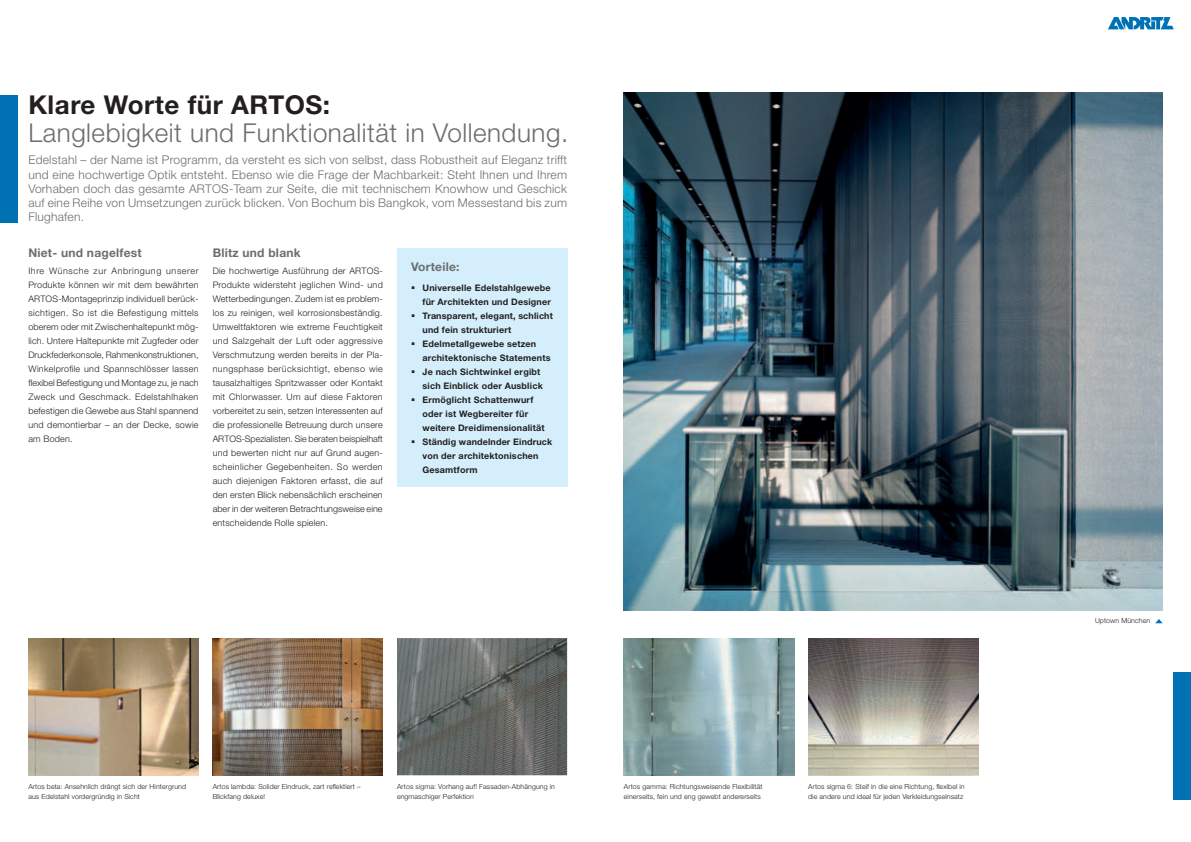
<style>
.page{position:relative;width:1191px;height:842px;background:#fff}
.page>*{position:absolute;margin:0;border:0;box-sizing:border-box;transform-origin:0 0}
.t1{font:300 26px "Helvetica Neue LT Std";letter-spacing:.02em;color:#6c6d70}
.t2{font:700 26px "Helvetica Neue LT Std";letter-spacing:.02em;color:#231f20}
.t3{font:300 12px/14px "Helvetica Neue LT Std";letter-spacing:.02em;color:#6c6d70;text-align:justify}
.t4{font:700 12px "Helvetica Neue LT Std";letter-spacing:.02em;color:#6c6d70}
.t5{font:300 9px/14px "Helvetica Neue LT Std";letter-spacing:.02em;color:#231f20;text-align:justify}
.t6{font:700 9px/14px "Helvetica Neue LT Std";letter-spacing:.02em;color:#231f20}
.t7{font:300 7px/10px "Helvetica Neue LT Std";letter-spacing:.015em;color:#231f20}
</style>
<div class="page">
<div style="left:0;top:95px;width:17px;height:128px;background:#0072b4"></div>
<div style="left:1174px;top:672px;width:17px;height:127px;background:#0072b4"></div>
<img style="left:213px;top:638px;width:170px;height:137px">
<img style="left:624px;top:92px;width:538px;height:518px">
<img style="left:28px;top:638px;width:170px;height:137px">
<img style="left:624px;top:638px;width:170px;height:137px">
<img style="left:808px;top:638px;width:170px;height:137px">
<img style="left:397px;top:638px;width:170px;height:137px">
<svg style="left:1108px;top:17px;width:65px;height:12px"></svg>
<div style="left:397px;top:248px;width:170px;height:239px;background:#d4effb"></div>
<svg style="left:1155px;top:619px;width:7px;height:4px"></svg>
<h1 class="t2" style="left:28px;top:88px;width:303px">Klare Worte für ARTOS:</h1>
<h1 class="t1" style="left:28px;top:117px;width:541px">Langlebigkeit und Funktionalität in Vollendung.</h1>
<p class="t3" style="left:28px;top:153px;width:540px">Edelstahl – der Name ist Programm, da versteht es sich von selbst, dass Robustheit auf Eleganz trifft und eine hochwertige Optik entsteht. Ebenso wie die Frage der Machbarkeit: Steht Ihnen und Ihrem Vorhaben doch das gesamte ARTOS-Team zur Seite, die mit technischem Knowhow und Geschick auf eine Reihe von Umsetzungen zurück blicken. Von Bochum bis Bangkok, vom Messestand bis zum Flughafen.</p>
<h2 class="t4" style="left:213px;top:245px;width:90px">Blitz und blank</h2>
<p class="t5" style="left:213px;top:264px;width:172px">Die hochwertige Ausführung der ARTOS-Produkte widersteht jeglichen Wind- und Wetterbedingungen. Zudem ist es problem&shy;los zu reinigen, weil korrosionsbeständig.<br>Umweltfaktoren wie extreme Feuchtigkeit und Salzgehalt der Luft oder aggressive Verschmutzung werden bereits in der Pla&shy;nungsphase berücksichtigt, ebenso wie tausalzhaltiges Spritzwasser oder Kontakt mit Chlorwasser. Um auf diese Faktoren vorbereitet zu sein, setzen Interessenten auf die professionelle Betreuung durch unsere ARTOS-Spezialisten. Sie beraten beispielhaft und bewerten nicht nur auf Grund augen&shy;scheinlicher Gegebenheiten. So werden auch diejenigen Faktoren erfasst, die auf den ersten Blick nebensächlich erscheinen aber in der weiteren Betrachtungsweise eine entscheidende Rolle spielen.</p>
<h2 class="t4" style="left:28px;top:245px;width:115px">Niet- und nagelfest</h2>
<p class="t5" style="left:28px;top:264px;width:172px">Ihre Wünsche zur Anbringung unserer Produkte können wir mit dem bewährten ARTOS-Montageprinzip individuell berück&shy;sichtigen. So ist die Befestigung mittels oberem oder mit Zwischenhaltepunkt mög&shy;lich. Untere Haltepunkte mit Zugfeder oder Druckfederkonsole, Rahmenkonstruktionen, Winkelprofile und Spannschlösser lassen flexibel Befestigung und Montage zu, je nach Zweck und Geschmack. Edelstahlhaken befestigen die Gewebe aus Stahl spannend und demontierbar – an der Decke, sowie am Boden.</p>
<h2 class="t4" style="left:411px;top:259px;width:50px">Vorteile:</h2>
<p class="t6" style="left:422px;top:280px;width:132px">Universelle Edelstahlgewebe für Architekten und Designer<br>Transparent, elegant, schlicht und fein strukturiert<br>Edelmetallgewebe setzen architektonische Statements<br>Je nach Sichtwinkel ergibt sich Einblick oder Ausblick<br>Ermöglicht Schattenwurf oder ist Wegbereiter für weitere Dreidimensionalität<br>Ständig wandelnder Eindruck von der architektonischen<br>Gesamtform</p>
<p class="t7" style="left:28px;top:782px;width:159px">Artos beta: Ansehnlich drängt sich der Hintergrund aus Edelstahl vordergründig in Sicht</p>
<p class="t7" style="left:213px;top:782px;width:149px">Artos lambda: Solider Eindruck, zart reflektiert –<br>Blickfang deluxe!</p>
<p class="t7" style="left:624px;top:782px;width:140px">Artos gamma: Richtungsweisende Flexibilität einerseits, fein und eng gewebt andererseits</p>
<p class="t7" style="left:808px;top:782px;width:158px">Artos sigma 6: Steif in die eine Richtung, flexibel in die andere und ideal für jeden Verkleidungseinsatz</p>
<p class="t7" style="left:397px;top:782px;width:159px">Artos sigma: Vorhang auf! Fassaden-Abhängung in engmaschiger Perfektion</p>
<p class="t7" style="left:1095px;top:616px;width:57px">Uptown München</p>
</div>
